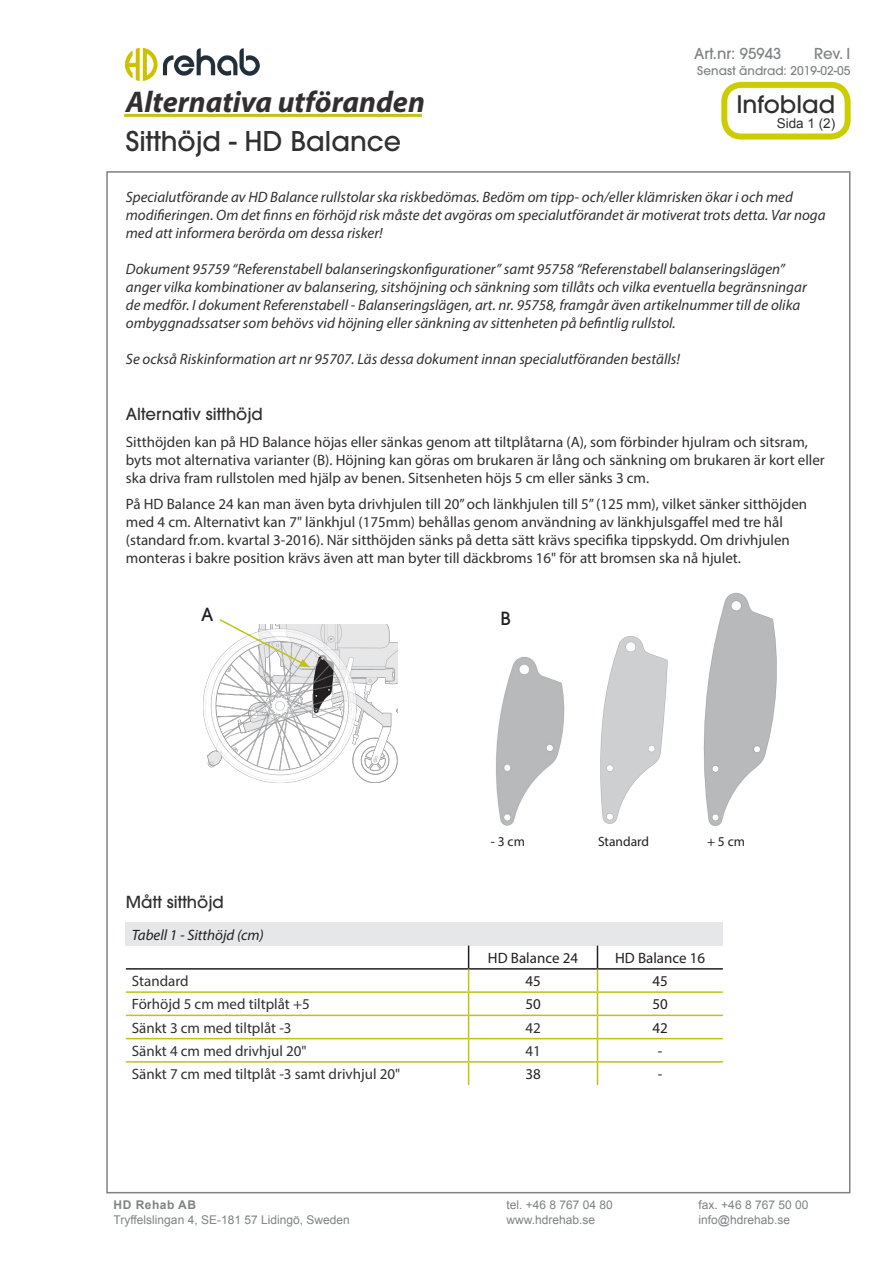
<style>
.page{position:relative;width:893px;height:1263px;background:#fff}
.page>*{position:absolute;margin:0;border:0;box-sizing:border-box;transform-origin:0 0}
.t1{font:italic 700 30px "Myriad Pro";color:#312f30}
.t2{font:500 27px "ITC Avant Garde Pro";color:#312f30}
.t3{font:500 24px "ITC Avant Garde Pro";color:#312f30}
.t4{font:500 18px "ITC Avant Garde Pro";color:#231f20}
.Rubrik{font:500 16.5px "ITC Avant Garde Pro";color:#312f30}
.t5{font:15px/18px "Myriad Pro";color:#312f30}
.t6{font:italic 15px/18px "Myriad Pro";color:#312f30}
.t7{font:15px "Myriad Pro";color:#231f20}
.t8{font:italic 15px "Myriad Pro";color:#231f20}
.t9{font:500 15px "ITC Avant Garde Pro";color:#808285}
.t10{font:13.5px "Myriad Pro";color:#231f20}
.t11{font:13.5px "Arial";color:#312f30}
.t12{font:12px "Arial";color:#808285}
.t13{font:500 12px "ITC Avant Garde Pro";color:#808285}
.t14{font:700 12px "Arial";letter-spacing:.04em;color:#808285}
</style>
<div class="page">
<img style="left:126px;top:49px;width:133px;height:32px">
<div style="left:721px;top:82px;width:130px;height:58px;border:6px solid #cc0;border-radius:17px"></div>
<div style="left:126px;top:922px;width:597px;height:24px;background:#e6e7e9"></div>
<hr style="left:126px;top:968px;width:343px;height:2px;background:#231f20">
<hr style="left:469px;top:968px;width:128px;height:2px;background:#231f20">
<hr style="left:597px;top:968px;width:126px;height:2px;background:#231f20">
<hr style="left:126px;top:991px;width:343px;height:2px;background:#c1c116">
<hr style="left:469px;top:991px;width:128px;height:2px;background:#c1c116">
<hr style="left:597px;top:991px;width:126px;height:2px;background:#c1c116">
<hr style="left:126px;top:1015px;width:343px;height:1px;background:#c1c116">
<hr style="left:469px;top:1015px;width:128px;height:1px;background:#c1c116">
<hr style="left:597px;top:1015px;width:126px;height:1px;background:#c1c116">
<hr style="left:126px;top:1038px;width:343px;height:1px;background:#c1c116">
<hr style="left:469px;top:1038px;width:128px;height:1px;background:#c1c116">
<hr style="left:597px;top:1038px;width:126px;height:1px;background:#c1c116">
<hr style="left:126px;top:1061px;width:343px;height:2px;background:#c1c116">
<hr style="left:469px;top:1061px;width:128px;height:2px;background:#c1c116">
<svg style="left:468px;top:946px;width:1px;height:139px"></svg>
<hr style="left:597px;top:1061px;width:126px;height:2px;background:#c1c116">
<svg style="left:597px;top:946px;width:1px;height:139px"></svg>
<hr style="left:124px;top:114px;width:298px;height:3px;background:#c1c116">
<img style="left:203px;top:625px;width:194px;height:158px">
<svg style="left:218px;top:619px;width:92px;height:48px"></svg>
<img style="left:600px;top:636px;width:68px;height:188px">
<img style="left:703px;top:592px;width:74px;height:234px">
<img style="left:496px;top:656px;width:69px;height:170px">
<p class="t9" style="left:694px;top:44px;width:89px">Art.nr: 95943</p>
<p class="t9" style="left:814px;top:44px;width:38px">Rev. I</p>
<p class="t1" style="left:126px;top:82px;width:301px">Alternativa utföranden</p>
<p class="t2" style="left:126px;top:123px;width:277px">Sitthöjd - HD Balance</p>
<p class="t13" style="left:697px;top:63px;width:155px">Senast ändrad: 2019-02-05</p>
<p class="t3" style="left:736px;top:89px;width:100px">Infoblad</p>
<p class="t11" style="left:777px;top:114px;width:60px">Sida 1 (2)</p>
<p class="t6" style="left:126px;top:187px;width:701px">Specialutförande av HD Balance rullstolar ska riskbedömas. Bedöm om tipp- och/eller klämrisken ökar i och med modifieringen. Om det finns en förhöjd risk måste det avgöras om specialutförandet är motiverat trots detta. Var noga med att informera berörda om dessa risker!</p>
<p class="t6" style="left:126px;top:259px;width:682px">Dokument 95759 “Referenstabell balanseringskonfigurationer” samt 95758 “Referenstabell balanseringslägen” anger vilka kombinationer av balansering, sitshöjning och sänkning som tillåts och vilka eventuella begränsningar de medför. I dokument Referenstabell - Balanseringslägen, art. nr. 95758, framgår även artikelnummer till de olika ombyggnadssatser som behövs vid höjning eller sänkning av sittenheten på befintlig rullstol.</p>
<p class="t6" style="left:126px;top:349px;width:556px">Se också Riskinformation art nr 95707. Läs dessa dokument innan specialutföranden beställs!</p>
<p class="Rubrik" style="left:126px;top:404px;width:139px">Alternativ sitthöjd</p>
<p class="t5" style="left:126px;top:432px;width:700px">Sitthöjden kan på HD Balance höjas eller sänkas genom att tiltplåtarna (A), som förbinder hjulram och sitsram, byts mot alternativa varianter (B). Höjning kan göras om brukaren är lång och sänkning om brukaren är kort eller ska driva fram rullstolen med hjälp av benen. Sitsenheten höjs 5 cm eller sänks 3 cm.</p>
<p class="t5" style="left:126px;top:495px;width:683px">På HD Balance 24 kan man även byta drivhjulen till 20” och länkhjulen till 5” (125 mm), vilket sänker sitthöjden med 4 cm. Alternativt kan 7" länkhjul (175mm) behållas genom användning av länkhjulsgaffel med tre hål (standard fr.om. kvartal 3-2016). När sitthöjden sänks på detta sätt krävs specifika tippskydd. Om drivhjulen monteras i bakre position krävs även att man byter till däckbroms 16" för att bromsen ska nå hjulet.</p>
<p class="t4" style="left:201px;top:603px;width:14px">A</p>
<p class="Rubrik" style="left:126px;top:891px;width:99px">Mått sitthöjd</p>
<p class="t8" style="left:132px;top:925px;width:133px">Tabell 1 - Sitthöjd (cm)</p>
<p class="t4" style="left:500px;top:607px;width:12px">B</p>
<p class="t10" style="left:491px;top:833px;width:36px">- 3 cm</p>
<p class="t10" style="left:598px;top:833px;width:53px">Standard</p>
<p class="t10" style="left:707px;top:833px;width:40px">+ 5 cm</p>
<p class="t7" style="left:488px;top:948px;width:92px">HD Balance 24</p>
<p class="t7" style="left:615px;top:948px;width:92px">HD Balance 16</p>
<p class="t5" style="left:132px;top:972px;width:58px">Standard</p>
<p class="t7" style="left:525px;top:972px;width:17px">45</p>
<p class="t7" style="left:652px;top:972px;width:17px">45</p>
<p class="t5" style="left:132px;top:995px;width:179px">Förhöjd 5 cm med tiltplåt +5</p>
<p class="t7" style="left:525px;top:995px;width:17px">50</p>
<p class="t7" style="left:652px;top:995px;width:17px">50</p>
<p class="t5" style="left:132px;top:1018px;width:161px">Sänkt 3 cm med tiltplåt -3</p>
<p class="t5" style="left:525px;top:1018px;width:17px">42</p>
<p class="t7" style="left:652px;top:1018px;width:17px">42</p>
<p class="t5" style="left:132px;top:1041px;width:176px">Sänkt 4 cm med drivhjul 20"</p>
<p class="t5" style="left:525px;top:1041px;width:17px">41</p>
<p class="t7" style="left:658px;top:1041px;width:6px">-</p>
<p class="t5" style="left:132px;top:1065px;width:270px">Sänkt 7 cm med tiltplåt -3 samt drivhjul 20"</p>
<p class="t7" style="left:525px;top:1065px;width:17px">38</p>
<p class="t7" style="left:658px;top:1065px;width:6px">-</p>
<p class="t14" style="left:114px;top:1197px;width:84px">HD Rehab AB</p>
<p class="t12" style="left:114px;top:1212px;width:238px">Tryffelslingan 4, SE-181 57 Lidingö, Sweden</p>
<p class="t12" style="left:507px;top:1197px;width:108px">tel. +46 8 767 04 80</p>
<p class="t12" style="left:699px;top:1197px;width:111px">fax. +46 8 767 50 00</p>
<p class="t12" style="left:507px;top:1212px;width:90px">www.hdrehab.se</p>
<p class="t12" style="left:699px;top:1212px;width:93px">info@hdrehab.se</p>
</div>
